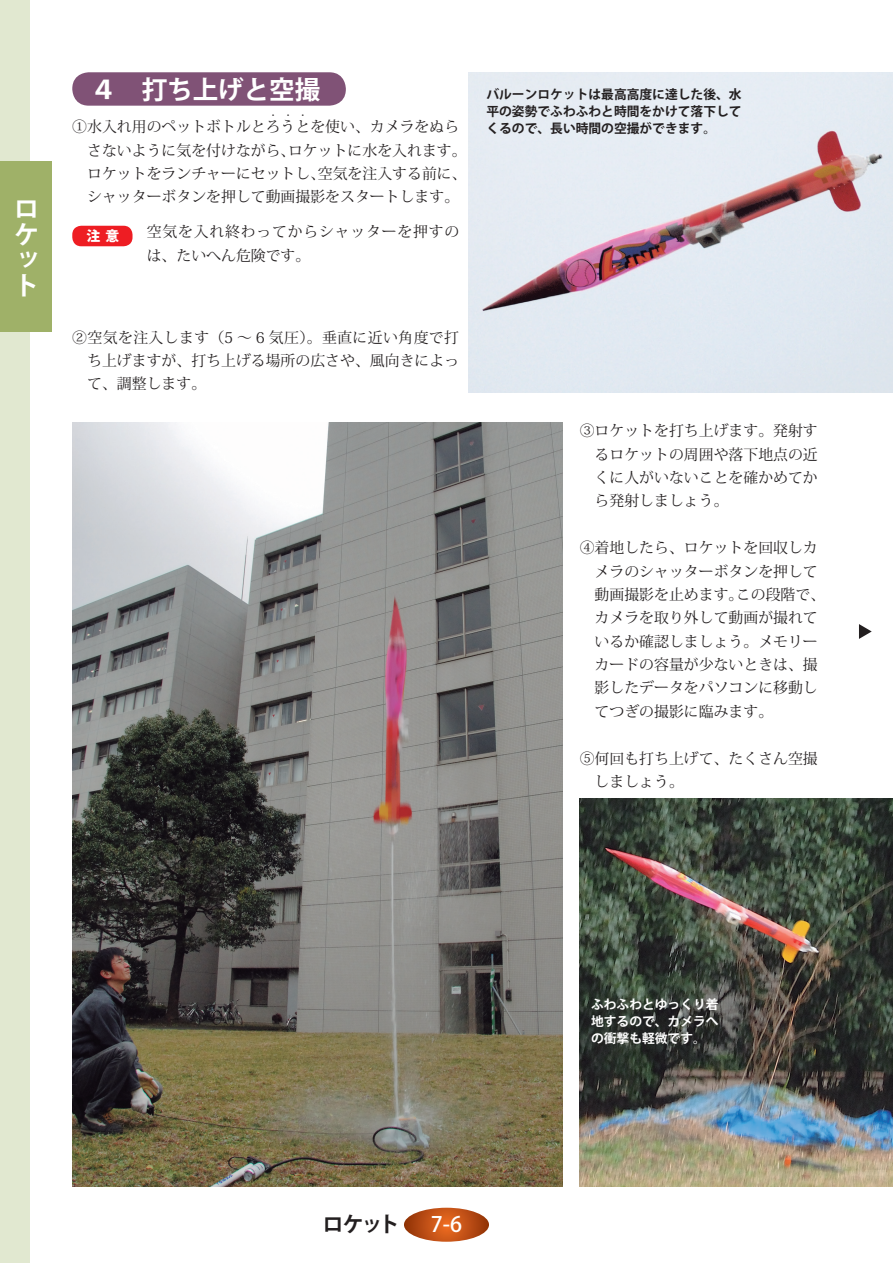
<style>
.page{position:relative;width:893px;height:1263px;background:#fff}
.page>*{position:absolute;margin:0;border:0;box-sizing:border-box;transform-origin:0 0}
.t1{font:700 25.5px/25.5px "Koz Go Std";color:#fff;text-align:justify}
.t2{font:700 21.3px "Koz Go Std";color:#231f20}
.t3{font:500 21.3px "Koz Go Std";color:#fff}
.t4{font:14.85px/23.4px "Koz Min Std";color:#231f20;text-align:justify}
.t5{font:14.85px/23.4px "Koz Min Std";letter-spacing:.055em;color:#231f20}
.t6{font:800 13.8px "Koz Go Std";color:#fff}
.t7{font:700 12.75px/17px "Koz Go Std";color:#231f20;text-align:justify}
.t8{font:700 12.75px/17px "Koz Go Std";color:#fff;text-align:justify}
.t9{font:7.5px "Koz Min Std";color:#231f20}
</style>
<div class="page">
<div style="left:0;top:0;width:30px;height:1263px;background:#e1e8d0"></div>
<div style="left:0;top:162px;width:51px;height:170px;background:#9fb168"></div>
<svg style="left:404px;top:1208px;width:85px;height:34px;background:#c15218"></svg>
<div style="left:72px;top:72px;width:274px;height:34px;background:#805276;border-radius:16px"></div>
<svg style="left:859px;top:624px;width:13px;height:15px"></svg>
<img style="left:72px;top:422px;width:491px;height:764px">
<img style="left:469px;top:72px;width:424px;height:321px">
<img style="left:580px;top:798px;width:313px;height:388px">
<div style="left:72px;top:226px;width:61px;height:20px;background:#ee1d23;border-radius:9px"></div>
<h1 class="t1" style="left:14px;top:198px;width:25px">ロケット</h1>
<h1 class="t1" style="left:91px;top:78px;width:231px">４　打ち上げと空撮</h1>
<p class="t4" style="left:72px;top:115px;width:388px">①水入れ用のペットボトルとろうとを使い、カメラをぬら</p>
<p class="t9" style="left:269px;top:111px;width:9px">・</p>
<p class="t9" style="left:284px;top:111px;width:9px">・</p>
<p class="t9" style="left:299px;top:111px;width:9px">・</p>
<p class="t4" style="left:87px;top:139px;width:381px">さないように気を付けながら、ロケットに水を入れます。ロケットをランチャーにセットし、空気を注入する前に、シャッターボタンを押して動画撮影をスタートします。</p>
<p class="t6" style="left:86px;top:227px;width:34px">注意</p>
<p class="t5" style="left:147px;top:220px;width:314px">空気を入れ終わってからシャッターを押すのは、たいへん危険です。</p>
<p class="t4" style="left:87px;top:326px;width:374px;text-indent:-15px">②空気を注入します（5 ～ 6 気圧）。垂直に近い角度で打ち上げますが、打ち上げる場所の広さや、風向きによって、調整します。</p>
<p class="t7" style="left:486px;top:87px;width:257px">バルーンロケットは最高高度に達した後、水平の姿勢でふわふわと時間をかけて落下してくるので、長い時間の空撮ができます。</p>
<p class="t4" style="left:595px;top:419px;width:225px;text-indent:-15px">③ロケットを打ち上げます。発射するロケットの周囲や落下地点の近くに人がいないことを確かめてから発射しましょう。</p>
<p class="t4" style="left:595px;top:536px;width:232px;text-align:left;text-indent:-15px">④着地したら、ロケットを回収しカメラのシャッターボタンを押して動画撮影を止めます。この段階で、カメラを取り外して動画が撮れているか確認しましょう。メモリーカードの容量が少ないときは、撮影したデータをパソコンに移動してつぎの撮影に臨みます。</p>
<p class="t4" style="left:595px;top:746px;width:225px;text-indent:-15px">⑤何回も打ち上げて、たくさん空撮しましょう。</p>
<h2 class="t2" style="left:322px;top:1210px;width:79px">ロケット</h2>
<h2 class="t3" style="left:431px;top:1211px;width:33px">7-6</h2>
<p class="t8" style="left:591px;top:996px;width:129px">ふわふわとゆっくり着地するので、カメラへの衝撃も軽微です。</p>
</div>
